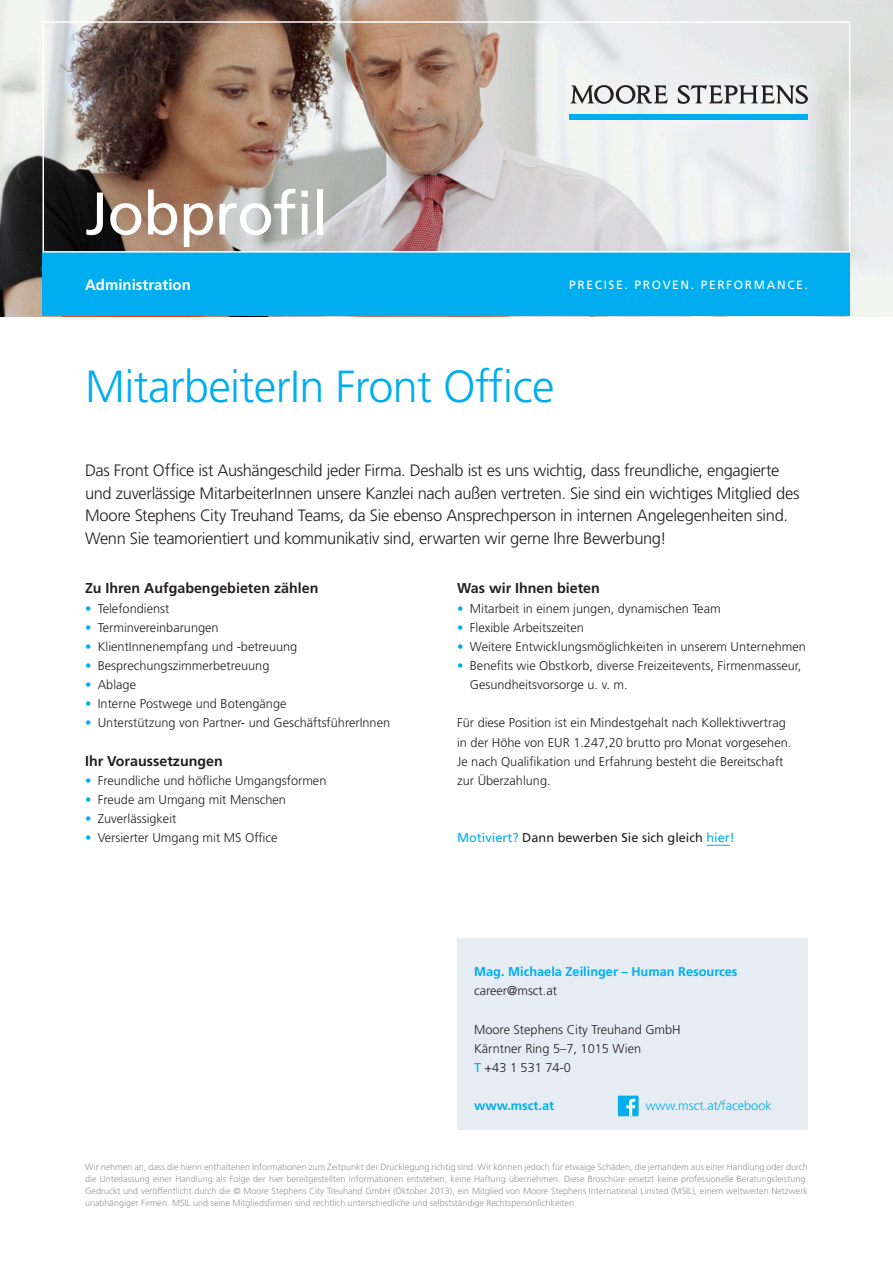
<style>
.page{position:relative;width:893px;height:1263px;background:#fff}
.page>*{position:absolute;margin:0;border:0;box-sizing:border-box;transform-origin:0 0}
.t1{font:60px "Frutiger LT Std";letter-spacing:-.015em;color:#fff}
.Factsheet_heading{font:300 45px "Frutiger LT Std";letter-spacing:-.015em;color:#00aeef}
.Leader{font:300 16.5px/22.5px "Frutiger LT Std";letter-spacing:-.02em;color:#231f20}
.Descriptor{font:700 15px "Frutiger LT Std";color:#fff}
.Subheading_1{font:700 14.25px "Frutiger LT Std";color:#231f20}
.Body_copy{font:300 12.75px/19.2px "Frutiger LT Std";color:#231f20}
.t2{font:700 12.75px "Frutiger LT Std";color:#00aeef}
.Subheading_2{font:12.75px "Frutiger LT Std";color:#231f20}
.t3{font:300 12.75px "Frutiger LT Std";color:#00aeef}
.t4{font:12px "Frutiger LT Std";letter-spacing:.135em;color:#fff}
.t5{font:300 9px/12px "Frutiger LT Std";color:#939598;text-align:justify}
.s1{color:#00aeef}
.s2{font-weight:400;color:#00aeef}
</style>
<div class="page">
<img style="left:0;top:0;width:893px;height:316px">
<div style="left:43px;top:253px;width:807px;height:63px;background:#00aeef"></div>
<svg style="left:570px;top:85px;width:98px;height:19px"></svg>
<svg style="left:678px;top:85px;width:130px;height:19px"></svg>
<div style="left:570px;top:114px;width:238px;height:5px;background:#00aeef"></div>
<div style="left:43px;top:21px;width:807px;height:232px;border:2px solid #fff"></div>
<div style="left:457px;top:938px;width:351px;height:191px;background:#e6ecf4"></div>
<div style="left:618px;top:1095px;width:21px;height:21px;background:#00aeef"></div>
<svg style="left:626px;top:1099px;width:9px;height:17px"></svg>
<svg style="left:706px;top:845px;width:24px;height:1px"></svg>
<h1 class="t1" style="left:85px;top:178px;width:245px">Jobprofil</h1>
<p class="Descriptor" style="left:85px;top:276px;width:107px">Administration</p>
<p class="t4" style="left:569px;top:278px;width:240px">PRECISE. PROVEN. PERFORMANCE.</p>
<p class="Factsheet_heading" style="left:85px;top:361px;width:471px">MitarbeiterIn Front Office</p>
<p class="Leader" style="left:85px;top:460px;width:716px">Das Front Office ist Aushängeschild jeder Firma. Deshalb ist es uns wichtig, dass freundliche, engagierte und zuverlässige MitarbeiterInnen unsere Kanzlei nach außen vertreten. Sie sind ein wichtiges Mitglied des Moore Stephens City Treuhand Teams, da Sie ebenso Ansprechperson in internen Angelegenheiten sind.<br>Wenn Sie teamorientiert und kommunikativ sind, erwarten wir gerne Ihre Bewerbung!</p>
<p class="Subheading_1" style="left:85px;top:580px;width:235px">Zu Ihren Aufgabengebieten zählen</p>
<p class="Body_copy" style="left:85px;top:599px;width:86px"><span class="s1">•</span> Telefondienst</p>
<p class="Body_copy" style="left:85px;top:618px;width:135px"><span class="s1">•</span> Terminvereinbarungen</p>
<p class="Body_copy" style="left:85px;top:637px;width:214px"><span class="s1">•</span> KlientInnenempfang und -betreuung</p>
<p class="Body_copy" style="left:85px;top:656px;width:186px"><span class="s1">•</span> Besprechungszimmerbetreuung</p>
<p class="Body_copy" style="left:85px;top:675px;width:53px"><span class="s1">•</span> Ablage</p>
<p class="Body_copy" style="left:85px;top:694px;width:203px"><span class="s1">•</span> Interne Postwege und Botengänge</p>
<p class="Body_copy" style="left:85px;top:714px;width:307px"><span class="s1">•</span> Unterstützung von Partner- und GeschäftsführerInnen</p>
<p class="Subheading_1" style="left:85px;top:752px;width:139px">Ihr Voraussetzungen</p>
<p class="Body_copy" style="left:85px;top:771px;width:243px"><span class="s1">•</span> Freundliche und höfliche Umgangsformen</p>
<p class="Body_copy" style="left:85px;top:790px;width:202px"><span class="s1">•</span> Freude am Umgang mit Menschen</p>
<p class="Body_copy" style="left:85px;top:809px;width:93px"><span class="s1">•</span> Zuverlässigkeit</p>
<p class="Body_copy" style="left:85px;top:828px;width:194px"><span class="s1">•</span> Versierter Umgang mit MS Office</p>
<p class="Subheading_1" style="left:457px;top:580px;width:144px">Was wir Ihnen bieten</p>
<p class="Body_copy" style="left:457px;top:599px;width:265px"><span class="s1">•</span> Mitarbeit in einem jungen, dynamischen Team</p>
<p class="Body_copy" style="left:457px;top:618px;width:128px"><span class="s1">•</span> Flexible Arbeitszeiten</p>
<p class="Body_copy" style="left:457px;top:637px;width:350px"><span class="s1">•</span> Weitere Entwicklungsmöglichkeiten in unserem Unternehmen</p>
<p class="Body_copy" style="left:470px;top:656px;width:333px;text-indent:-13px"><span class="s1">•</span> Benefits wie Obstkorb, diverse Freizeitevents, Firmenmasseur,<br>Gesundheitsvorsorge u. v. m.</p>
<p class="Body_copy" style="left:457px;top:714px;width:336px">Für diese Position ist ein Mindestgehalt nach Kollektivvertrag in der Höhe von EUR 1.247,20 brutto pro Monat vorgesehen.<br>Je nach Qualifikation und Erfahrung besteht die Bereitschaft zur Überzahlung.</p>
<p class="Subheading_2" style="left:457px;top:830px;width:279px"><span class="s1">Motiviert?</span> Dann bewerben Sie sich gleich <span class="s1">hier!</span></p>
<p class="t2" style="left:474px;top:964px;width:265px">Mag. Michaela Zeilinger – Human Resources</p>
<p class="Body_copy" style="left:474px;top:981px;width:84px">career@msct.at</p>
<p class="Body_copy" style="left:474px;top:1020px;width:208px">Moore Stephens City Treuhand GmbH<br>Kärntner Ring 5–7, 1015 Wien<br><span class="s2">T</span> +43 1 531 74-0</p>
<p class="t2" style="left:474px;top:1098px;width:82px">www.msct.at</p>
<p class="t3" style="left:646px;top:1099px;width:128px">www.msct.at/facebook</p>
<p class="t5" style="left:85px;top:1161px;width:724px">Wir nehmen an, dass die hierin enthaltenen Informationen zum Zeitpunkt der Drucklegung richtig sind. Wir können jedoch für etwaige Schäden, die jemandem aus einer Handlung oder durch die Unterlassung einer Handlung als Folge der hier bereitgestellten Informationen entstehen, keine Haftung übernehmen. Diese Broschüre ersetzt keine professionelle Beratungsleistung.<br>Gedruckt und veröffentlicht durch die © Moore Stephens City Treuhand GmbH (Oktober 2013), ein Mitglied von Moore Stephens International Limited (MSIL), einem weltweiten Netzwerk unabhängiger Firmen. MSIL und seine Mitgliedsfirmen sind rechtlich unterschiedliche und selbstständige Rechtspersönlichkeiten.</p>
</div>
